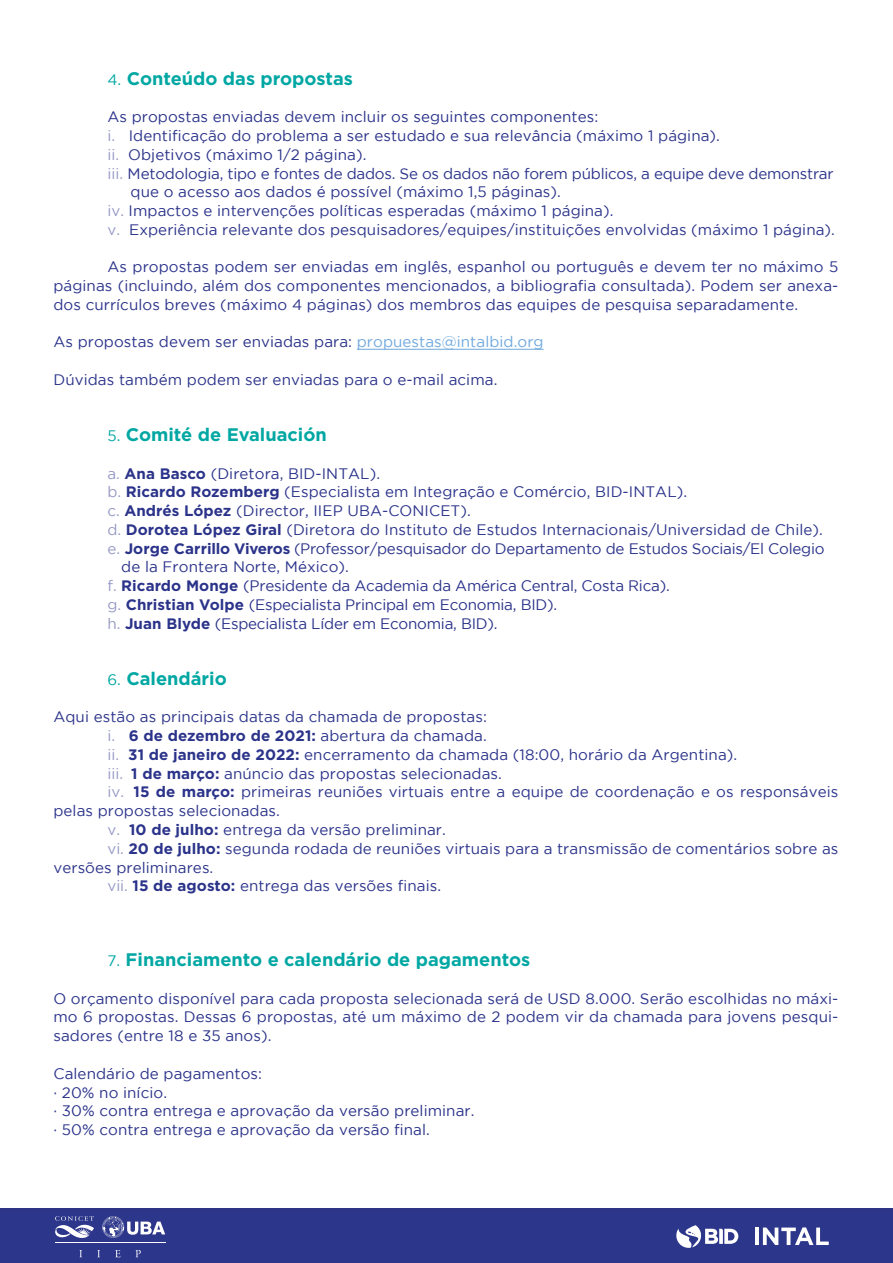
<style>
.page{position:relative;width:893px;height:1263px;background:#fff}
.page>*{position:absolute;margin:0;border:0;box-sizing:border-box;transform-origin:0 0}
.t1{font:700 18.15px "Gotham";color:#00a7a3}
.t2{font:15.15px/18.8px "Gotham";letter-spacing:.005em;color:#2b338a;text-align:justify}
.t3{font:15.15px "Gotham";letter-spacing:-.015em;color:#2b338a}
.t4{font:700 15.15px "Gotham";letter-spacing:.005em;color:#2b338a}
.s1{font-weight:400;font-size:15.15px}
.s2{color:#9599c4}
.s3{color:#6ea8de}
.s4{font-weight:700}
.s5{font-weight:400;color:#9599c4}
.s6{font-weight:400}
</style>
<div class="page">
<hr style="left:357px;top:349px;width:187px;height:1px;background:#6ea8de">
<div style="left:0;top:1209px;width:893px;height:54px;background:#2c368a"></div>
<svg style="left:676px;top:1225px;width:62px;height:23px"></svg>
<hr style="left:755px;top:1227px;width:3px;height:18px;background:#fff">
<svg style="left:763px;top:1227px;width:66px;height:18px"></svg>
<hr style="left:55px;top:1243px;width:110px;height:1px;background:#fff">
<svg style="left:55px;top:1216px;width:39px;height:22px"></svg>
<svg style="left:102px;top:1216px;width:63px;height:22px"></svg>
<svg style="left:79px;top:1250px;width:3px;height:7px"></svg>
<svg style="left:97px;top:1250px;width:3px;height:7px"></svg>
<svg style="left:115px;top:1250px;width:5px;height:7px"></svg>
<svg style="left:136px;top:1250px;width:5px;height:7px"></svg>
<p class="t1" style="left:107px;top:66px;width:247px"><span class="s1">4.</span> Conteúdo das propostas</p>
<p class="t2" style="left:107px;top:107px;width:492px">As propostas enviadas devem incluir os seguintes componentes:</p>
<p class="t2" style="left:107px;top:126px;width:614px"><span class="s2">i.</span> Identificação do problema a ser estudado e sua relevância (máximo 1 página).</p>
<p class="t2" style="left:107px;top:145px;width:260px"><span class="s2">ii.</span> Objetivos (máximo 1/2 página).</p>
<p class="t3" style="left:107px;top:165px;width:728px"><span class="s2">iii.</span> Metodologia, tipo e fontes de dados. Se os dados não forem públicos, a equipe deve demonstrar</p>
<p class="t2" style="left:131px;top:182px;width:432px">que o acesso aos dados é possível (máximo 1,5 páginas).</p>
<p class="t2" style="left:107px;top:201px;width:508px"><span class="s2">iv.</span> Impactos e intervenções políticas esperadas (máximo 1 página).</p>
<p class="t2" style="left:107px;top:220px;width:729px"><span class="s2">v.</span> Experiência relevante dos pesquisadores/equipes/instituições envolvidas (máximo 1 página).</p>
<p class="t2" style="left:53px;top:257px;width:786px;text-indent:54px">As propostas podem ser enviadas em inglês, espanhol ou português e devem ter no máximo 5 páginas (incluindo, além dos componentes mencionados, a bibliografia consultada). Podem ser anexa&shy;dos currículos breves (máximo 4 páginas) dos membros das equipes de pesquisa separadamente.</p>
<p class="t2" style="left:53px;top:332px;width:492px">As propostas devem ser enviadas para: <span class="s3">propuestas@intalbid.org</span></p>
<p class="t2" style="left:53px;top:370px;width:445px">Dúvidas também podem ser enviadas para o e-mail acima.</p>
<p class="t1" style="left:107px;top:423px;width:221px"><span class="s1">5.</span> Comité de Evaluación</p>
<p class="t2" style="left:107px;top:464px;width:274px"><span class="s2">a.</span> <span class="s4">Ana Basco</span> (Diretora, BID-INTAL).</p>
<p class="t2" style="left:107px;top:482px;width:581px"><span class="s2">b.</span> <span class="s4">Ricardo Rozemberg</span> (Especialista em Integração e Comércio, BID-INTAL).</p>
<p class="t2" style="left:107px;top:501px;width:365px"><span class="s2">c.</span> <span class="s4">Andrés López</span> (Director, IIEP UBA-CONICET).</p>
<p class="t2" style="left:107px;top:520px;width:717px"><span class="s2">d.</span> <span class="s4">Dorotea López Giral</span> (Diretora do Instituto de Estudos Internacionais/Universidad de Chile).</p>
<p class="t3" style="left:107px;top:540px;width:719px"><span class="s2">e.</span> <span class="s4">Jorge Carrillo Viveros</span> (Professor/pesquisador do Departamento de Estudos Sociais/El Colegio</p>
<p class="t2" style="left:121px;top:557px;width:229px">de la Frontera Norte, México).</p>
<p class="t3" style="left:107px;top:577px;width:564px"><span class="s2">f.</span> <span class="s4">Ricardo Monge</span> (Presidente da Academia da América Central, Costa Rica).</p>
<p class="t3" style="left:107px;top:596px;width:451px"><span class="s2">g.</span> <span class="s4">Christian Volpe</span> (Especialista Principal em Economia, BID).</p>
<p class="t3" style="left:107px;top:615px;width:392px"><span class="s2">h.</span> <span class="s4">Juan Blyde</span> (Especialista Líder em Economia, BID).</p>
<p class="t1" style="left:107px;top:666px;width:121px"><span class="s1">6.</span> Calendário</p>
<p class="t2" style="left:53px;top:707px;width:435px">Aqui estão as principais datas da chamada de propostas:</p>
<p class="t4" style="left:107px;top:726px;width:381px"><span class="s5">i.</span> 6 de dezembro de 2021: <span class="s6">abertura da chamada.</span></p>
<p class="t2" style="left:107px;top:745px;width:631px"><span class="s2">ii.</span> <span class="s4">31 de janeiro de 2022:</span> encerramento da chamada (18:00, horário da Argentina).</p>
<p class="t2" style="left:107px;top:764px;width:396px"><span class="s2">iii.</span> <span class="s4">1 de março:</span> anúncio das propostas selecionadas.</p>
<p class="t2" style="left:107px;top:782px;width:732px"><span class="s2">iv.</span> <span class="s4">15 de março:</span> primeiras reuniões virtuais entre a equipe de coordenação e os responsáveis</p>
<p class="t2" style="left:53px;top:801px;width:228px">pelas propostas selecionadas.</p>
<p class="t2" style="left:107px;top:820px;width:340px"><span class="s2">v.</span> <span class="s4">10 de julho:</span> entrega da versão preliminar.</p>
<p class="t2" style="left:107px;top:839px;width:732px"><span class="s2">vi.</span> <span class="s4">20 de julho:</span> segunda rodada de reuniões virtuais para a transmissão de comentários sobre as</p>
<p class="t2" style="left:53px;top:857px;width:161px">versões preliminares.</p>
<p class="t2" style="left:107px;top:876px;width:335px"><span class="s2">vii.</span> <span class="s4">15 de agosto:</span> entrega das versões finais.</p>
<p class="t1" style="left:107px;top:948px;width:424px"><span class="s1">7.</span> Financiamento e calendário de pagamentos</p>
<p class="t2" style="left:53px;top:989px;width:786px">O orçamento disponível para cada proposta selecionada será de USD 8.000. Serão escolhidas no máxi&shy;mo 6 propostas. Dessas 6 propostas, até um máximo de 2 podem vir da chamada para jovens pesqui&shy;sadores (entre 18 e 35 anos).</p>
<p class="t2" style="left:53px;top:1064px;width:423px;text-align:left">Calendário de pagamentos:<br>· 20% no início.<br>· 30% contra entrega e aprovação da versão preliminar. · 50% contra entrega e aprovação da versão final.</p>
</div>
